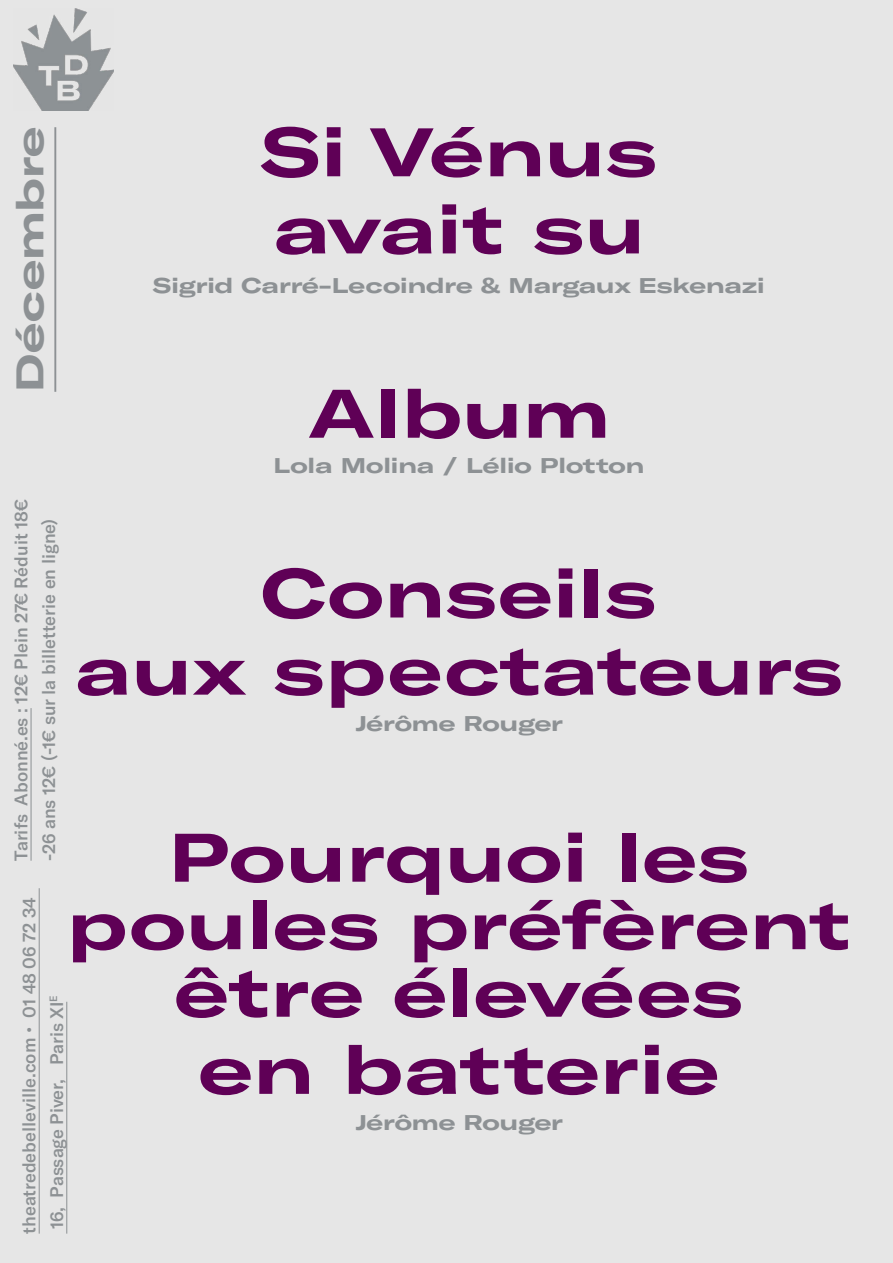
<style>
.page{position:relative;width:893px;height:1263px;background:#fff}
.page>*{position:absolute;margin:0;border:0;box-sizing:border-box;transform-origin:0 0}
.t1{font:700 expanded 67.5px/67.5px "GT America";letter-spacing:.02em;color:#5f0056;text-align:center}
.t2{font:700 expanded 37.95px "GT America";color:#8d9194}
.t3{font:700 expanded 21px "GT America";letter-spacing:-.005em;color:#8d9194}
.t4{font:500 18px "GT America";color:#8d9194}
</style>
<div class="page">
<div style="left:1px;top:0;width:892px;height:1263px;background:#e6e6e6"></div>
<hr style="left:39px;top:888px;width:1px;height:345px;background:#8d9194">
<hr style="left:66px;top:1002px;width:1px;height:231px;background:#8d9194">
<hr style="left:54px;top:127px;width:2px;height:265px;background:#8d9194">
<hr style="left:31px;top:708px;width:1px;height:153px;background:#8d9194">
<img style="left:13px;top:9px;width:101px;height:102px">
<p class="t2" style="left:6px;top:392px;width:266px;rotate:-90deg">Décembre</p>
<p class="t1" style="left:261px;top:118px;width:398px">Si Vénus</p>
<p class="t1" style="left:273px;top:195px;width:372px">avait su</p>
<p class="t3" style="left:153px;top:272px;width:613px">Sigrid Carré-Lecoindre &amp; Margaux Eskenazi</p>
<p class="t1" style="left:308px;top:379px;width:303px">Album</p>
<p class="t3" style="left:274px;top:452px;width:372px">Lola Molina / Lélio Plotton</p>
<p class="t4" style="left:10px;top:861px;width:363px;rotate:-90deg">Tarifs Abonné.es : 12€ Plein 27€ Réduit 18€</p>
<p class="t4" style="left:38px;top:861px;width:343px;rotate:-90deg">-26 ans 12€ (-1€ sur la billetterie en ligne)</p>
<p class="t1" style="left:261px;top:559px;width:396px">Conseils</p>
<p class="t1" style="left:75px;top:636px;width:769px">aux spectateurs</p>
<p class="t3" style="left:356px;top:711px;width:209px">Jérôme Rouger</p>
<p class="t1" style="left:68px;top:823px;width:784px">Pourquoi les poules préfèrent être élevées</p>
<p class="t1" style="left:199px;top:1035px;width:522px">en batterie</p>
<p class="t3" style="left:356px;top:1110px;width:209px">Jérôme Rouger</p>
<p class="t4" style="left:18px;top:1233px;width:338px;rotate:-90deg">theatredebelleville.com • 01 48 06 72 34</p>
<p class="t4" style="left:46px;top:1229px;width:235px;rotate:-90deg">16, Passage Piver, Paris XI<sup>E</sup></p>
</div>
